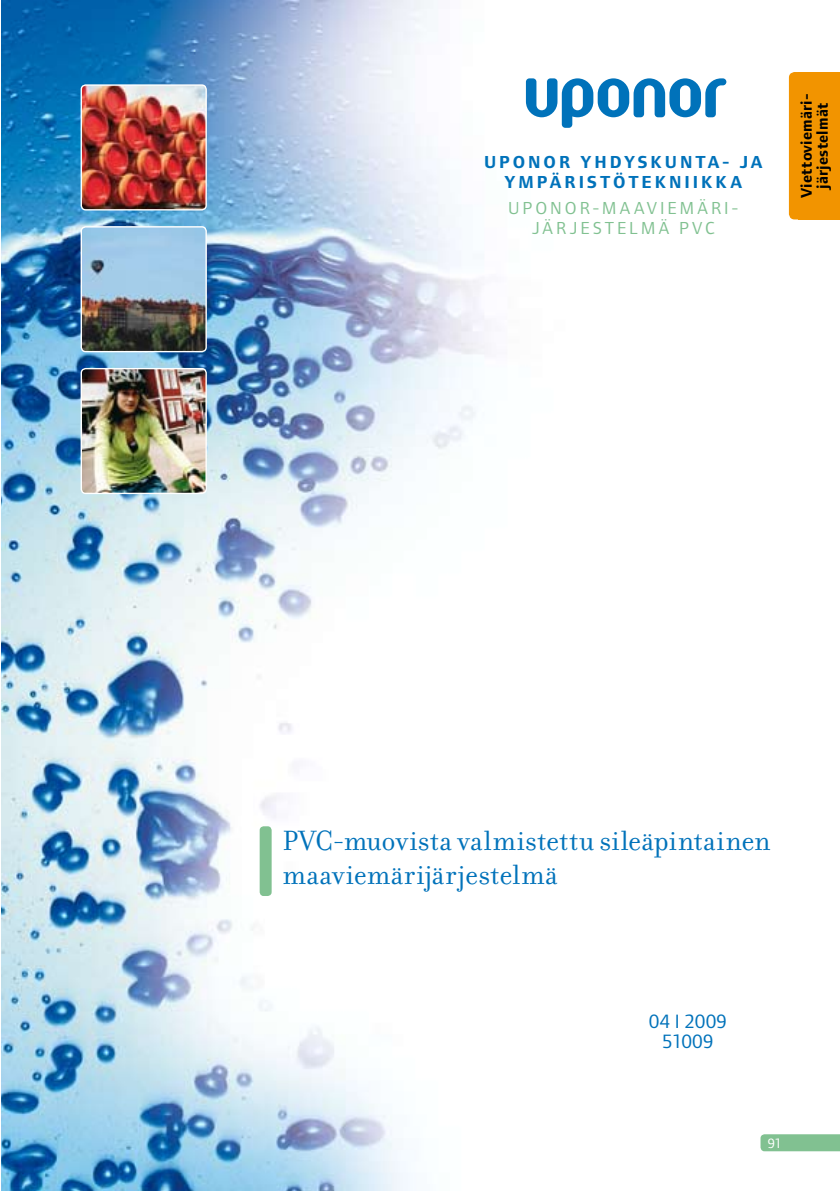
<style>
.page{position:relative;width:840px;height:1191px;background:#fff}
.page>*{position:absolute;margin:0;border:0;box-sizing:border-box;transform-origin:0 0}
.t1{font:30px/34px "Filosofia";letter-spacing:.015em;color:#0072ba}
.t2{font:20px/20px "Foundry Form Sans";letter-spacing:.03em;color:#0072ba;text-align:center}
.t3{font:700 18px/20px "Foundry Form Sans";letter-spacing:.16em;color:#0072ba;text-align:center}
.t4{font:18px/20px "Foundry Form Sans";letter-spacing:.17em;color:#81c191;text-align:center}
.t5{font:700 16px/16px "Foundry Form Sans";letter-spacing:.015em;color:#000;text-align:center}
.t6{font:14px "Foundry Form Sans";color:#fff}
</style>
<div class="page">
<svg style="left:760px;top:1134px;width:79px;height:17px"></svg>
<div style="left:788px;top:72px;width:51px;height:147px;background:#f29400;border-radius:6px"></div>
<div style="left:798px;top:72px;width:41px;height:147px;background:#f29400"></div>
<img style="left:2px;top:0;width:486px;height:1191px">
<svg style="left:525px;top:78px;width:201px;height:50px"></svg>
<div style="left:259px;top:826px;width:12px;height:70px;background:#81c191;border-radius:4px"></div>
<img style="left:81px;top:85px;width:125px;height:125px;border-radius:4px">
<div style="left:81px;top:84px;width:126px;height:126px;border:1px solid #fff;border-radius:4px"></div>
<img style="left:81px;top:227px;width:125px;height:124px;border-radius:4px">
<div style="left:81px;top:226px;width:126px;height:126px;border:1px solid #fff;border-radius:4px"></div>
<img style="left:81px;top:369px;width:125px;height:124px;border-radius:4px">
<div style="left:81px;top:368px;width:126px;height:126px;border:1px solid #fff;border-radius:4px"></div>
<p class="t3" style="left:483px;top:152px;width:280px">UPONOR YHDYSKUNTA- JA<br>YMPÄRISTÖTEKNIIKKA</p>
<p class="t4" style="left:508px;top:197px;width:232px">UPONOR-MAAVIEM ÄRI-<br>JÄRJESTELM Ä PV C</p>
<p class="t5" style="left:798px;top:198px;width:106px;rotate:-90deg">Viettoviemäri&shy;järjestelmät</p>
<p class="t1" style="left:282px;top:824px;width:489px">PVC-muovista valmistettu sileäpintainen maaviemärijärjestelmä</p>
<p class="t2" style="left:648px;top:1010px;width:79px">04 I 2009<br>51009</p>
<p class="t6" style="left:767px;top:1135px;width:16px">91</p>
</div>
